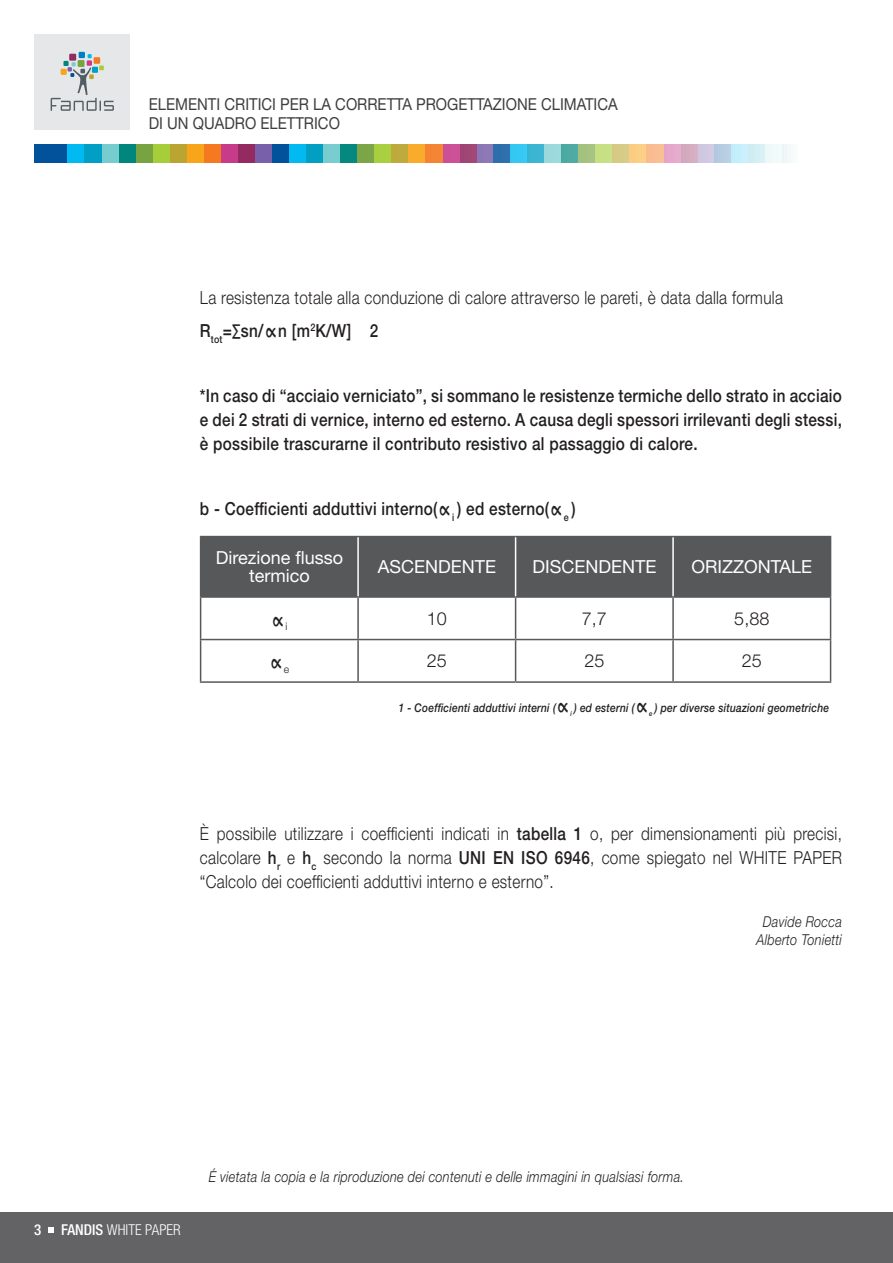
<style>
.page{position:relative;width:893px;height:1263px;background:#fff}
.page>*{position:absolute;margin:0;border:0;box-sizing:border-box;transform-origin:0 0}
.t1{font:27px "Monaco";color:#231f20;scale:.85 1}
.t2{font:500 18px/24px "Helvetica Neue LT Std";letter-spacing:.02em;color:#231f20;text-align:justify;scale:.85 1}
.t3{font:300 18px/24px "Helvetica Neue LT Std";letter-spacing:.02em;color:#231f20;text-align:justify;scale:.85 1}
.t4{font:18px/18px "Helvetica Neue LT Std";color:#fff;text-align:center}
.t5{font:300 18px "Helvetica Neue LT Std";letter-spacing:.02em;color:#231f20}
.t6{font:16.5px/19.8px "Helvetica Neue LT Std";color:#3e3e3f;scale:.9 1}
.t7{font:italic 300 15px "Helvetica Neue LT Std";letter-spacing:.02em;color:#231f20;scale:.85 1}
.t8{font:300 condensed 15px "Helvetica Neue LT Std";color:#fff}
.t9{font:500 condensed 15px "Helvetica Neue LT Std";color:#fff}
.t10{font:italic 500 12px "Helvetica Neue LT Std";letter-spacing:.02em;color:#231f20;scale:.85 1}
.t11{font:500 10.5px "Helvetica Neue LT Std";color:#231f20;scale:.85 1}
.t12{font:300 10.5px "Helvetica Neue LT Std";color:#231f20}
.s1{font-family:"Monaco";font-weight:400;font-size:27px}
.s2{font-weight:500}
</style>
<div class="page">
<div style="left:0;top:1212px;width:893px;height:51px;background:#636366"></div>
<div style="left:34px;top:34px;width:96px;height:96px;background:#e6e7e9"></div>
<svg style="left:51px;top:52px;width:63px;height:59px"></svg>
<div style="left:34px;top:145px;width:17px;height:18px;background:#01519b"></div>
<div style="left:51px;top:145px;width:17px;height:18px;background:#01519b"></div>
<div style="left:68px;top:145px;width:17px;height:18px;background:#00baf1"></div>
<div style="left:85px;top:145px;width:17px;height:18px;background:#009fc3"></div>
<div style="left:102px;top:145px;width:17px;height:18px;background:#77ccd0"></div>
<div style="left:119px;top:145px;width:17px;height:18px;background:#00867d"></div>
<div style="left:136px;top:145px;width:17px;height:18px;background:#78a341"></div>
<div style="left:153px;top:145px;width:17px;height:18px;background:#a6ce39"></div>
<div style="left:170px;top:145px;width:17px;height:18px;background:#bba532"></div>
<div style="left:187px;top:145px;width:17px;height:18px;background:#f9a51b"></div>
<div style="left:204px;top:145px;width:18px;height:18px;background:#f47921"></div>
<div style="left:222px;top:145px;width:17px;height:18px;background:#c63c8a"></div>
<div style="left:239px;top:145px;width:17px;height:18px;background:#932b60"></div>
<div style="left:256px;top:145px;width:17px;height:18px;background:#7960aa"></div>
<div style="left:272px;top:145px;width:17px;height:18px;background:#01519b"></div>
<div style="left:289px;top:145px;width:17px;height:18px;background:#00baf1"></div>
<div style="left:306px;top:145px;width:17px;height:18px;background:#009fc3"></div>
<div style="left:323px;top:145px;width:18px;height:18px;background:#77ccd0"></div>
<div style="left:341px;top:145px;width:17px;height:18px;background:#00867d"></div>
<div style="left:358px;top:145px;width:17px;height:18px;background:#78a341"></div>
<div style="left:375px;top:145px;width:17px;height:18px;background:#a9d041"></div>
<div style="left:392px;top:145px;width:17px;height:18px;background:#bfaa3e"></div>
<div style="left:409px;top:145px;width:17px;height:18px;background:#f9ab2b"></div>
<div style="left:426px;top:145px;width:17px;height:18px;background:#f48535"></div>
<div style="left:443px;top:145px;width:17px;height:18px;background:#cc5196"></div>
<div style="left:460px;top:145px;width:17px;height:18px;background:#a14775"></div>
<div style="left:477px;top:145px;width:17px;height:18px;background:#8e78b7"></div>
<div style="left:493px;top:145px;width:17px;height:18px;background:#2d6fac"></div>
<div style="left:510px;top:145px;width:17px;height:18px;background:#35c8f3"></div>
<div style="left:527px;top:145px;width:17px;height:18px;background:#3cb5d1"></div>
<div style="left:544px;top:145px;width:17px;height:18px;background:#9bd9dc"></div>
<div style="left:561px;top:145px;width:18px;height:18px;background:#4eaba4"></div>
<div style="left:579px;top:145px;width:17px;height:18px;background:#a6c281"></div>
<div style="left:596px;top:145px;width:17px;height:18px;background:#c8e085"></div>
<div style="left:613px;top:145px;width:17px;height:18px;background:#d7cb88"></div>
<div style="left:630px;top:145px;width:17px;height:18px;background:#fbcf86"></div>
<div style="left:647px;top:145px;width:17px;height:18px;background:#f9be93"></div>
<div style="left:664px;top:145px;width:17px;height:18px;background:#e5a8cb"></div>
<div style="left:681px;top:145px;width:17px;height:18px;background:#d4abc0"></div>
<div style="left:698px;top:145px;width:17px;height:18px;background:#d1c9e2"></div>
<div style="left:714px;top:145px;width:17px;height:18px;background:#b7cde2"></div>
<div style="left:731px;top:145px;width:17px;height:18px;background:#c6effb"></div>
<div style="left:748px;top:145px;width:17px;height:18px;background:#d5eff5"></div>
<div style="left:765px;top:145px;width:17px;height:18px;background:#f1fafa"></div>
<div style="left:782px;top:145px;width:17px;height:18px;background:#f3f9f8"></div>
<svg style="left:48px;top:1227px;width:6px;height:6px"></svg>
<div style="left:201px;top:537px;width:629px;height:59px;background:#57585a"></div>
<hr style="left:200px;top:536px;width:158px;height:1px;background:#57585a">
<hr style="left:200px;top:537px;width:1px;height:59px;background:#57585a">
<hr style="left:358px;top:536px;width:158px;height:1px;background:#57585a">
<hr style="left:516px;top:536px;width:157px;height:1px;background:#57585a">
<hr style="left:673px;top:536px;width:158px;height:1px;background:#57585a">
<hr style="left:830px;top:537px;width:1px;height:59px;background:#57585a">
<hr style="left:200px;top:598px;width:1px;height:41px;background:#57585a">
<hr style="left:830px;top:598px;width:1px;height:41px;background:#57585a">
<hr style="left:200px;top:640px;width:1px;height:41px;background:#57585a">
<hr style="left:830px;top:640px;width:1px;height:41px;background:#57585a">
<hr style="left:200px;top:681px;width:158px;height:2px;background:#57585a">
<hr style="left:358px;top:681px;width:158px;height:2px;background:#57585a">
<hr style="left:516px;top:681px;width:157px;height:2px;background:#57585a">
<hr style="left:673px;top:681px;width:158px;height:2px;background:#57585a">
<hr style="left:200px;top:596px;width:158px;height:2px;background:#57585a">
<hr style="left:358px;top:596px;width:158px;height:2px;background:#57585a">
<hr style="left:357px;top:598px;width:2px;height:41px;background:#57585a">
<hr style="left:516px;top:596px;width:157px;height:2px;background:#57585a">
<hr style="left:515px;top:598px;width:1px;height:41px;background:#57585a">
<hr style="left:673px;top:596px;width:158px;height:2px;background:#57585a">
<hr style="left:672px;top:598px;width:2px;height:41px;background:#57585a">
<hr style="left:200px;top:639px;width:158px;height:1px;background:#57585a">
<hr style="left:358px;top:639px;width:158px;height:1px;background:#57585a">
<hr style="left:357px;top:640px;width:2px;height:41px;background:#57585a">
<hr style="left:516px;top:639px;width:157px;height:1px;background:#57585a">
<hr style="left:515px;top:640px;width:1px;height:41px;background:#57585a">
<hr style="left:673px;top:639px;width:158px;height:1px;background:#57585a">
<hr style="left:672px;top:640px;width:2px;height:41px;background:#57585a">
<hr style="left:357px;top:537px;width:2px;height:59px;background:#fff">
<hr style="left:515px;top:537px;width:1px;height:59px;background:#fff">
<hr style="left:672px;top:537px;width:2px;height:59px;background:#fff">
<p class="t6" style="left:149px;top:94px;width:522px">ELEMENTI CRITICI PER LA CORRETTA PROGETTAZIONE CLIMATICA<br>DI UN QUADRO ELETTRICO</p>
<p class="t3" style="left:200px;top:285px;width:687px">La resistenza totale alla conduzione di calore attraverso le pareti, è data dalla formula</p>
<p class="t2" style="left:200px;top:318px;width:211px">R<sub>tot</sub>=∑sn/<span class="s1">∝</span>n [m<sup>2</sup>K/W] 2</p>
<p class="t2" style="left:200px;top:383px;width:757px">*In caso di “acciaio verniciato”, si sommano le resistenze termiche dello strato in acciaio e dei 2 strati di vernice, interno ed esterno. A causa degli spessori irrilevanti degli stessi, è possibile trascurarne il contributo resistivo al passaggio di calore.</p>
<p class="t2" style="left:200px;top:496px;width:429px">b - Coefficienti adduttivi interno(<span class="s1">∝</span><sub>i</sub> ) ed esterno(<span class="s1">∝</span></p>
<p class="t11" style="left:564px;top:511px;width:16px">e <sup>)</sup></p>
<p class="t4" style="left:216px;top:549px;width:129px">Direzione flusso termico</p>
<p class="t4" style="left:378px;top:558px;width:120px">ASCENDENTE</p>
<p class="t4" style="left:532px;top:558px;width:125px">DISCENDENTE</p>
<p class="t4" style="left:691px;top:558px;width:122px">ORIZZONTALE</p>
<p class="t1" style="left:271px;top:596px;width:18px">∝</p>
<p class="t12" style="left:285px;top:620px;width:3px">i</p>
<p class="t5" style="left:427px;top:607px;width:22px">10</p>
<p class="t5" style="left:582px;top:607px;width:27px">7,7</p>
<p class="t5" style="left:734px;top:607px;width:37px">5,88</p>
<p class="t1" style="left:269px;top:638px;width:18px">∝</p>
<p class="t12" style="left:284px;top:663px;width:7px">e</p>
<p class="t5" style="left:427px;top:650px;width:22px">25</p>
<p class="t5" style="left:584px;top:650px;width:22px">25</p>
<p class="t5" style="left:742px;top:650px;width:22px">25</p>
<p class="t10" style="left:398px;top:700px;width:187px">1 - Coefficienti adduttivi interni (</p>
<p class="t1" style="left:556px;top:682px;width:18px">∝</p>
<p class="t10" style="left:570px;top:700px;width:77px"><sub>i</sub> ) ed esterni (</p>
<p class="t1" style="left:635px;top:682px;width:18px">∝</p>
<p class="t10" style="left:649px;top:700px;width:213px"><sub>e</sub> ) per diverse situazioni geometriche</p>
<p class="t3" style="left:200px;top:821px;width:757px">È possibile utilizzare i coefficienti indicati in <span class="s2">tabella 1</span> o, per dimensionamenti più precisi, calcolare <span class="s2">h</span><sub>r</sub> e <span class="s2">h</span><sub>c</sub> secondo la norma <span class="s2">UNI EN ISO 6946</span>, come spiegato nel WHITE PAPER “Calcolo dei coefficienti adduttivi interno e esterno”.</p>
<p class="t7" style="left:763px;top:913px;width:95px">Davide Rocca</p>
<p class="t7" style="left:757px;top:931px;width:102px">Alberto Tonietti</p>
<p class="t9" style="left:34px;top:1221px;width:9px">3</p>
<p class="t8" style="left:61px;top:1221px;width:121px"><span class="s2">FANDIS</span> WHITE PAPER</p>
<p class="t7" style="left:209px;top:1167px;width:561px">É vietata la copia e la riproduzione dei contenuti e delle immagini in qualsiasi forma.</p>
</div>
